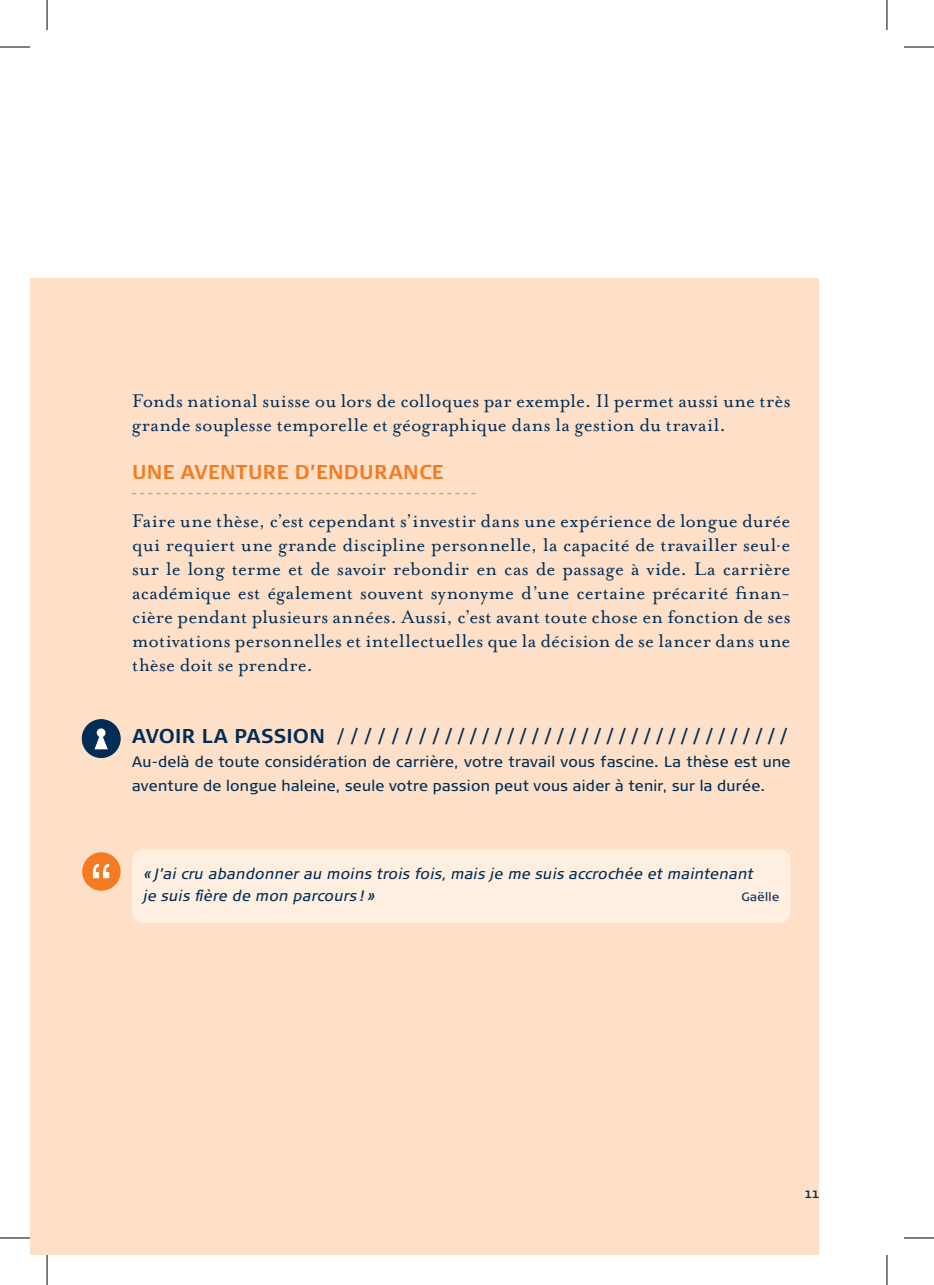
<style>
.page{position:relative;width:934px;height:1285px;background:#fff}
.page>*{position:absolute;margin:0;border:0;box-sizing:border-box;transform-origin:0 0}
.t1{font:21px/24px "Mrs Eaves Roman";letter-spacing:.01em;color:#002c55}
.t2{font:700 20px "Signa Normal";letter-spacing:.01em;color:#002c55}
.t3{font:700 20px "Signa Normal";letter-spacing:.015em;color:#f47b21}
.t4{font:15px/24px "Signa Normal";letter-spacing:.02em;color:#002c55}
.t5{font:italic 15px/22px "Signa Normal";letter-spacing:.025em;color:#002c55}
.t6{font:14px "Signa Normal";color:#002c55}
.t7{font:12px "Signa Normal";letter-spacing:.035em;color:#002c55}
.s1{font-weight:400;font-size:19px}
</style>
<div class="page">
<div style="left:30px;top:278px;width:788px;height:977px;background:#fde0c7"></div>
<div style="left:132px;top:849px;width:658px;height:74px;background:#feefe1;border-radius:11px"></div>
<svg style="left:132px;top:493px;width:343px;height:1px"></svg>
<div style="left:82px;top:719px;width:38px;height:38px;background:#002c55;border:1px solid #002c55;border-radius:50%"></div>
<svg style="left:94px;top:728px;width:14px;height:21px"></svg>
<div style="left:82px;top:852px;width:39px;height:38px;background:#f47b21;border-radius:50%"></div>
<svg style="left:93px;top:864px;width:16px;height:14px"></svg>
<hr style="left:0;top:47px;width:30px;height:1px;background:#000">
<hr style="left:903px;top:47px;width:30px;height:1px;background:#000">
<hr style="left:0;top:1237px;width:30px;height:1px;background:#000">
<hr style="left:903px;top:1237px;width:30px;height:1px;background:#000">
<hr style="left:47px;top:0;width:1px;height:30px;background:#000">
<hr style="left:47px;top:1255px;width:1px;height:30px;background:#000">
<hr style="left:886px;top:0;width:1px;height:30px;background:#000">
<hr style="left:886px;top:1255px;width:1px;height:30px;background:#000">
<p class="t1" style="left:132px;top:389px;width:659px">Fonds national suisse ou lors de colloques par exemple. Il permet aussi une très grande souplesse temporelle et géographique dans la gestion du travail.</p>
<p class="t3" style="left:132px;top:460px;width:313px">U NE AVENTURE D’ENDURANCE</p>
<p class="t1" style="left:132px;top:509px;width:659px;text-align:justify">Faire une thèse, c’est cependant s’investir dans une expérience de longue durée qui requiert une grande discipline personnelle, la capacité de travailler seul·e sur le long terme et de savoir rebondir en cas de passage à vide. La carrière académique est également souvent synonyme d’une certaine précarité finan&shy;cière pendant plusieurs années. Aussi, c’est avant toute chose en fonction de ses motivations personnelles et intellectuelles que la décision de se lancer dans une thèse doit se prendre.</p>
<p class="t2" style="left:132px;top:724px;width:656px">AVOIR LA PASSION <span class="s1">/</span> / / / / / / /////////////////////////////</p>
<p class="t4" style="left:132px;top:750px;width:659px">Au-delà de toute considération de carrière, votre travail vous fascine. La thèse est une aventure de longue haleine, seule votre passion peut vous aider à tenir, sur la durée.</p>
<p class="t5" style="left:143px;top:863px;width:611px">« J’ai cru abandonner au moins trois fois, mais je me suis accrochée et maintenant je suis fière de mon parcours ! »</p>
<p class="t7" style="left:741px;top:890px;width:39px">Gaëlle</p>
<p class="t6" style="left:805px;top:1184px;width:15px">11</p>
</div>
